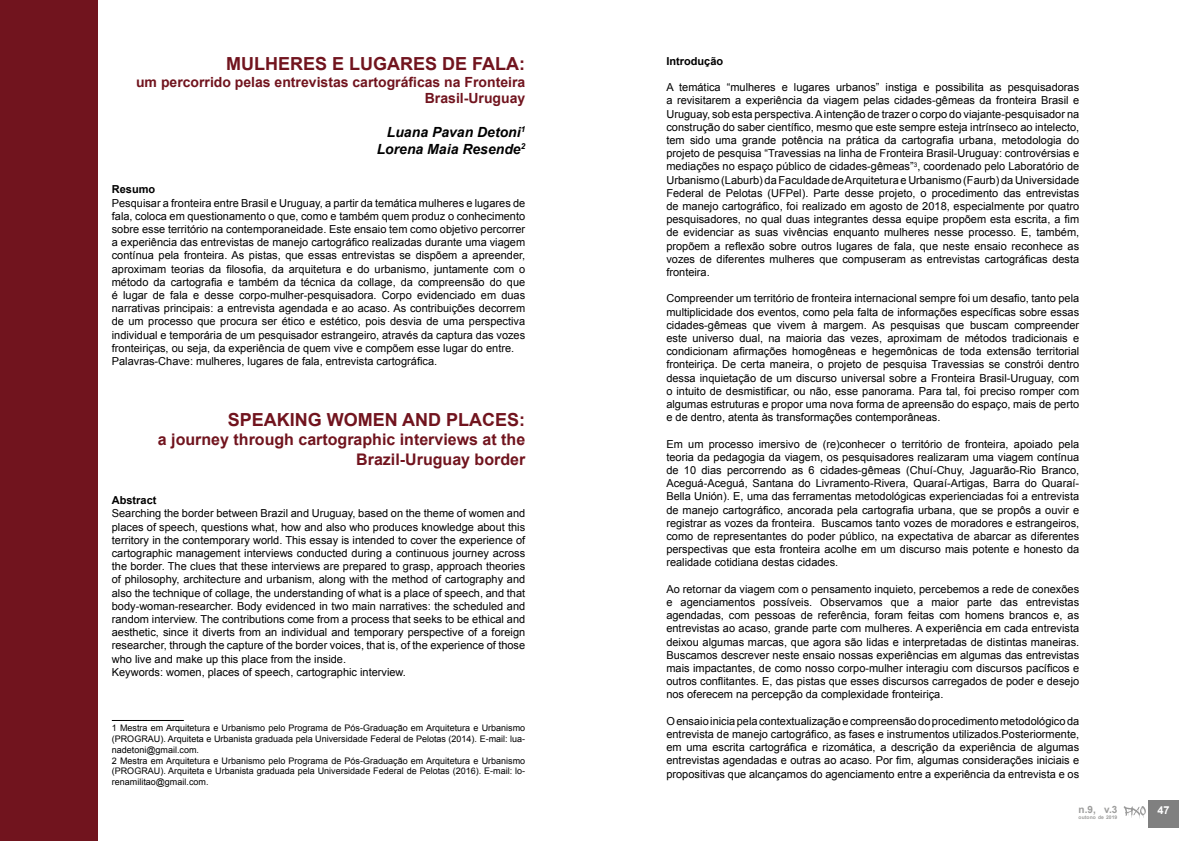
<style>
.page{position:relative;width:1191px;height:842px;background:#fff}
.page>*{position:absolute;margin:0;border:0;box-sizing:border-box;transform-origin:0 0}
.t1{font:700 18px "Arial";color:#71141e}
.t2{font:700 16px/19.2px "Arial";color:#71141e;text-align:right}
.t3{font:700 14px/16.8px "Arial";color:#71141e;text-align:right}
.t4{font:italic 700 14px/16.8px "Arial";color:#000;text-align:right}
.t5{font:11px/13.2px "Arial";color:#000;text-align:justify}
.t6{font:700 11px "Arial";color:#000}
.t7{font:700 11px "Arial";color:#fff}
.t8{font:700 10px "Arial";color:#9d9d9c}
.t9{font:9px/10.8px "Arial";color:#000}
.t10{font:700 5px "Arial";letter-spacing:.01em;color:#9d9d9c}
</style>
<div class="page">
<div style="left:1148px;top:800px;width:30px;height:28px;background:#808080"></div>
<svg style="left:1123px;top:806px;width:22px;height:12px"></svg>
<div style="left:0;top:0;width:98px;height:841px;background:#71141e"></div>
<hr style="left:112px;top:720px;width:72px;height:1px;background:#000">
<h1 class="t1" style="left:226px;top:51px;width:301px">MULHERES E LUGARES DE FALA:</h1>
<p class="t3" style="left:136px;top:74px;width:391px">um percorrido pelas entrevistas cartográficas na Fronteira<br>Brasil-Uruguay</p>
<p class="t4" style="left:377px;top:124px;width:150px">Luana Pavan Detoni<sup>1<br></sup>Lorena Maia Resende<sup>2</sup></p>
<p class="t6" style="left:112px;top:182px;width:45px">Resumo</p>
<p class="t5" style="left:112px;top:196px;width:415px;text-align:left">Pesquisar a fronteira entre Brasil e Uruguay, a partir da temática mulheres e lugares de fala, coloca em questionamento o que, como e também quem produz o conhecimento sobre esse território na contemporaneidade. Este ensaio tem como objetivo percorrer a experiência das entrevistas de manejo cartográfico realizadas durante uma viagem contínua pela fronteira. As pistas, que essas entrevistas se dispõem a apreender, aproximam teorias da filosofia, da arquitetura e do urbanismo, juntamente com o método da cartografia e também da técnica da collage, da compreensão do que é lugar de fala e desse corpo-mulher-pesquisadora. Corpo evidenciado em duas narrativas principais: a entrevista agendada e ao acaso. As contribuições decorrem de um processo que procura ser ético e estético, pois desvia de uma perspectiva individual e temporária de um pesquisador estrangeiro, através da captura das vozes fronteiriças, ou seja, da experiência de quem vive e compõem esse lugar do entre.<br>Palavras-Chave: mulheres, lugares de fala, entrevista cartográfica.</p>
<h1 class="t1" style="left:228px;top:408px;width:299px">SPEAKING WOMEN AND PLACES:</h1>
<h2 class="t2" style="left:158px;top:431px;width:369px">a journey through cartographic interviews at the<br>Brazil-Uruguay border</h2>
<p class="t6" style="left:112px;top:493px;width:46px">Abstract</p>
<p class="t5" style="left:112px;top:507px;width:415px;text-align:left">Searching the border between Brazil and Uruguay, based on the theme of women and places of speech, questions what, how and also who produces knowledge about this territory in the contemporary world. This essay is intended to cover the experience of cartographic management interviews conducted during a continuous journey across the border. The clues that these interviews are prepared to grasp, approach theories of philosophy, architecture and urbanism, along with the method of cartography and also the technique of collage, the understanding of what is a place of speech, and that body-woman-researcher. Body evidenced in two main narratives: the scheduled and random interview. The contributions come from a process that seeks to be ethical and aesthetic, since it diverts from an individual and temporary perspective of a foreign researcher, through the capture of the border voices, that is, of the experience of those who live and make up this place from the inside.<br>Keywords: women, places of speech, cartographic interview.</p>
<p class="t9" style="left:112px;top:723px;width:415px">1 Mestra em Arquitetura e Urbanismo pelo Programa de Pós-Graduação em Arquitetura e Urbanismo (PROGRAU). Arquiteta e Urbanista graduada pela Universidade Federal de Pelotas (2014). E-mail: lua&shy;nadetoni@gmail.com.<br>2 Mestra em Arquitetura e Urbanismo pelo Programa de Pós-Graduação em Arquitetura e Urbanismo (PROGRAU). Arquiteta e Urbanista graduada pela Universidade Federal de Pelotas (2016). E-mail: lo&shy;renamilitao@gmail.com.</p>
<p class="t6" style="left:666px;top:54px;width:58px">Introdução</p>
<p class="t5" style="left:666px;top:81px;width:414px">A temática “mulheres e lugares urbanos” instiga e possibilita as pesquisadoras a revisitarem a experiência da viagem pelas cidades-gêmeas da fronteira Brasil e Uruguay, sob esta perspectiva. A intenção de trazer o corpo do viajante-pesquisador na construção do saber científico, mesmo que este sempre esteja intrínseco ao intelecto, tem sido uma grande potência na prática da cartografia urbana, metodologia do projeto de pesquisa “Travessias na linha de Fronteira Brasil-Uruguay: controvérsias e mediações no espaço público de cidades-gêmeas”<sup>3</sup>, coordenado pelo Laboratório de Urbanismo (Laburb) da Faculdade de Arquitetura e Urbanismo (Faurb) da Universidade Federal de Pelotas (UFPel). Parte desse projeto, o procedimento das entrevistas de manejo cartográfico, foi realizado em agosto de 2018, especialmente por quatro pesquisadores, no qual duas integrantes dessa equipe propõem esta escrita, a fim de evidenciar as suas vivências enquanto mulheres nesse processo. E, também, propõem a reflexão sobre outros lugares de fala, que neste ensaio reconhece as vozes de diferentes mulheres que compuseram as entrevistas cartográficas desta fronteira.</p>
<p class="t5" style="left:666px;top:292px;width:414px">Compreender um território de fronteira internacional sempre foi um desafio, tanto pela multiplicidade dos eventos, como pela falta de informações específicas sobre essas cidades-gêmeas que vivem à margem. As pesquisas que buscam compreender este universo dual, na maioria das vezes, aproximam de métodos tradicionais e condicionam afirmações homogêneas e hegemônicas de toda extensão territorial fronteiriça. De certa maneira, o projeto de pesquisa Travessias se constrói dentro dessa inquietação de um discurso universal sobre a Fronteira Brasil-Uruguay, com o intuito de desmistificar, ou não, esse panorama. Para tal, foi preciso romper com algumas estruturas e propor uma nova forma de apreensão do espaço, mais de perto e de dentro, atenta às transformações contemporâneas.</p>
<p class="t5" style="left:666px;top:437px;width:414px">Em um processo imersivo de (re)conhecer o território de fronteira, apoiado pela teoria da pedagogia da viagem, os pesquisadores realizaram uma viagem contínua de 10 dias percorrendo as 6 cidades-gêmeas (Chuí-Chuy, Jaguarão-Rio Branco, Aceguá-Aceguá, Santana do Livramento-Rivera, Quaraí-Artigas, Barra do Quaraí-Bella Unión). E, uma das ferramentas metodológicas experienciadas foi a entrevista de manejo cartográfico, ancorada pela cartografia urbana, que se propôs a ouvir e registrar as vozes da fronteira. Buscamos tanto vozes de moradores e estrangeiros, como de representantes do poder público, na expectativa de abarcar as diferentes perspectivas que esta fronteira acolhe em um discurso mais potente e honesto da realidade cotidiana destas cidades.</p>
<p class="t5" style="left:666px;top:582px;width:414px">Ao retornar da viagem com o pensamento inquieto, percebemos a rede de conexões e agenciamentos possíveis. Observamos que a maior parte das entrevistas agendadas, com pessoas de referência, foram feitas com homens brancos e, as entrevistas ao acaso, grande parte com mulheres. A experiência em cada entrevista deixou algumas marcas, que agora são lidas e interpretadas de distintas maneiras.<br>Buscamos descrever neste ensaio nossas experiências em algumas das entrevistas mais impactantes, de como nosso corpo-mulher interagiu com discursos pacíficos e outros conflitantes. E, das pistas que esses discursos carregados de poder e desejo nos oferecem na percepção da complexidade fronteiriça.</p>
<p class="t5" style="left:666px;top:714px;width:414px">O ensaio inicia pela contextualização e compreensão do procedimento metodológico da entrevista de manejo cartográfico, as fases e instrumentos utilizados.Posteriormente, em uma escrita cartográfica e rizomática, a descrição da experiência de algumas entrevistas agendadas e outras ao acaso. Por fim, algumas considerações iniciais e propositivas que alcançamos do agenciamento entre a experiência da entrevista e os</p>
<p class="t8" style="left:1078px;top:803px;width:40px">n.9, v.3</p>
<p class="t7" style="left:1157px;top:803px;width:14px">47</p>
<p class="t10" style="left:1078px;top:814px;width:40px">outono de 2019</p>
</div>
